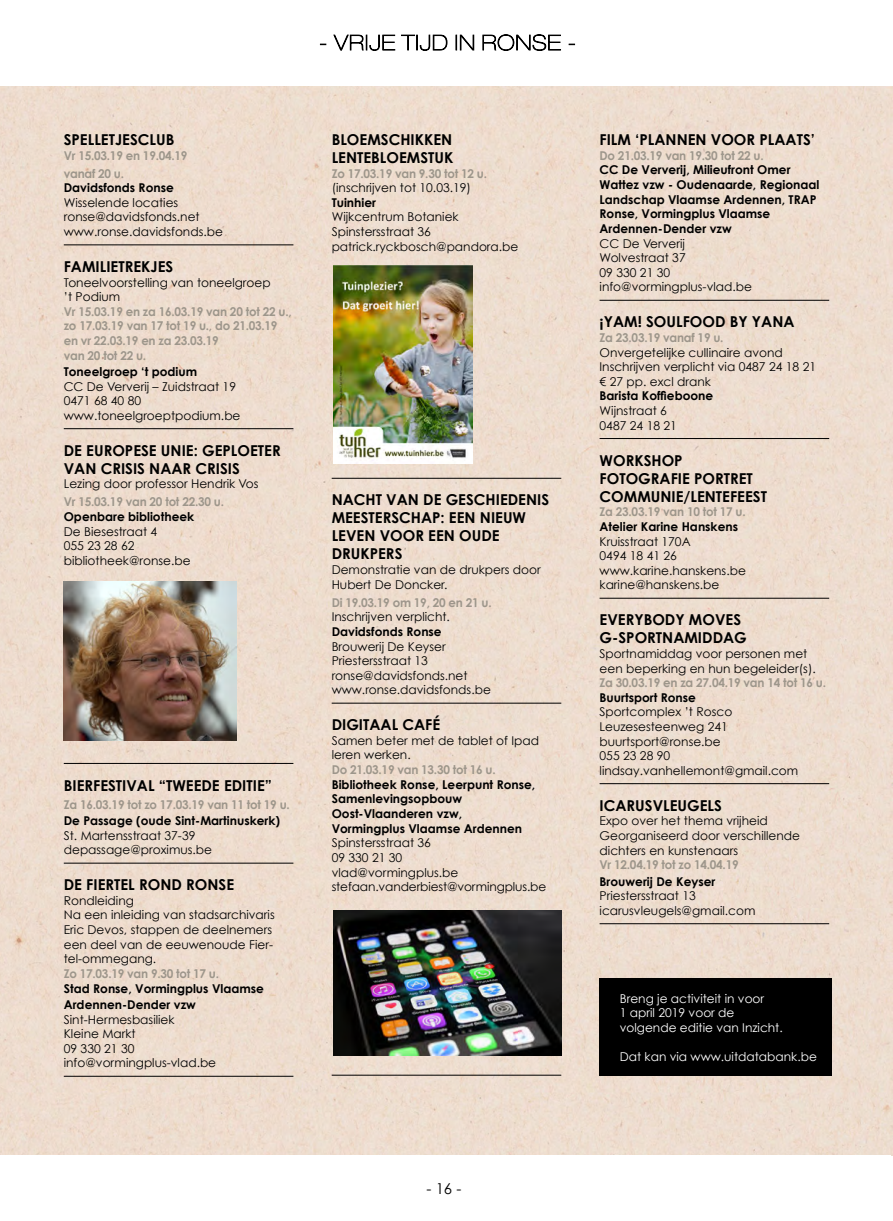
<style>
.page{position:relative;width:893px;height:1221px;background:#fff}
.page>*{position:absolute;margin:0;border:0;box-sizing:border-box;transform-origin:0 0}
.t1{font:700 15px/18px "Century Gothic";color:#000}
.t2{font:15px "Century Gothic";color:#000}
.t3{font:12.15px/14.5px "Century Gothic";color:#000}
.t4{font:700 12.15px/14.7px "Century Gothic";color:#000}
.t5{font:700 12.15px/14.5px "Century Gothic";letter-spacing:-.02em;color:#9d968b}
.t6{font:12.15px/14.5px "Century Gothic";color:#fff}
</style>
<div class="page">
<div style="left:0;top:86px;width:893px;height:1069px;background:#eddcce"></div>
<svg style="left:333px;top:34px;width:115px;height:17px"></svg>
<svg style="left:456px;top:34px;width:18px;height:17px"></svg>
<svg style="left:482px;top:34px;width:79px;height:17px"></svg>
<div style="left:600px;top:977px;width:232px;height:98px;background:#000"></div>
<hr style="left:64px;top:244px;width:229px;height:1px;background:#000">
<hr style="left:64px;top:428px;width:229px;height:1px;background:#000">
<hr style="left:64px;top:763px;width:229px;height:1px;background:#000">
<hr style="left:64px;top:862px;width:229px;height:1px;background:#000">
<hr style="left:64px;top:1075px;width:229px;height:1px;background:#000">
<hr style="left:332px;top:478px;width:229px;height:1px;background:#000">
<hr style="left:332px;top:702px;width:229px;height:1px;background:#000">
<hr style="left:332px;top:1074px;width:229px;height:1px;background:#000">
<hr style="left:600px;top:300px;width:229px;height:1px;background:#000">
<hr style="left:600px;top:438px;width:229px;height:1px;background:#000">
<hr style="left:600px;top:598px;width:229px;height:1px;background:#000">
<hr style="left:600px;top:783px;width:229px;height:1px;background:#000">
<hr style="left:600px;top:923px;width:229px;height:1px;background:#000">
<img style="left:333px;top:910px;width:228px;height:145px">
<img style="left:333px;top:266px;width:140px;height:197px">
<img style="left:64px;top:582px;width:172px;height:158px">
<p class="t1" style="left:64px;top:130px;width:112px">SPELLETJESCLUB</p>
<p class="t5" style="left:64px;top:146px;width:125px;line-height:18px">Vr 15.03.19 en 19.04.19 vanaf 20 u.</p>
<p class="t4" style="left:64px;top:180px;width:112px">Davidsfonds Ronse</p>
<p class="t3" style="left:64px;top:195px;width:161px">Wisselende locaties ronse@davidsfonds.net www.ronse.davidsfonds.be</p>
<p class="t1" style="left:64px;top:257px;width:111px">FAMILIETREKJES</p>
<p class="t3" style="left:64px;top:275px;width:208px">Toneelvoorstelling van toneelgroep ’t Podium</p>
<p class="t5" style="left:64px;top:304px;width:229px">Vr 15.03.19 en za 16.03.19 van 20 tot 22 u., zo 17.03.19 van 17 tot 19 u., do 21.03.19 en vr 22.03.19 en za 23.03.19<br>van 20 tot 22 u.</p>
<p class="t4" style="left:64px;top:364px;width:135px">Toneelgroep ‘t podium</p>
<p class="t3" style="left:64px;top:379px;width:178px">CC De Ververij – Zuidstraat 19<br>0471 68 40 80 www.toneelgroeptpodium.be</p>
<p class="t1" style="left:64px;top:441px;width:218px">DE EUROPESE UNIE: GEPLOETER<br>VAN CRISIS NAAR CRISIS</p>
<p class="t3" style="left:64px;top:476px;width:196px">Lezing door professor Hendrik Vos</p>
<p class="t5" style="left:64px;top:494px;width:162px">Vr 15.03.19 van 20 tot 22.30 u.</p>
<p class="t4" style="left:64px;top:509px;width:132px">Openbare bibliotheek</p>
<p class="t3" style="left:64px;top:524px;width:128px">De Biesestraat 4<br>055 23 28 62 bibliotheek@ronse.be</p>
<p class="t1" style="left:64px;top:775px;width:210px">BIERFESTIVAL “TWEEDE EDITIE”</p>
<p class="t5" style="left:64px;top:796px;width:228px">Za 16.03.19 tot zo 17.03.19 van 11 tot 19 u.</p>
<p class="t4" style="left:64px;top:813px;width:218px">De Passage (oude Sint-Martinuskerk)</p>
<p class="t3" style="left:64px;top:827px;width:150px">St. Martensstraat 37-39 depassage@proximus.be</p>
<p class="t1" style="left:64px;top:875px;width:172px">DE FIERTEL ROND RONSE</p>
<p class="t3" style="left:64px;top:893px;width:212px">Rondleiding<br>Na een inleiding van stadsarchivaris<br>Eric Devos, stappen de deelnemers een deel van de eeuwenoude Fier&shy;tel-ommegang.</p>
<p class="t5" style="left:64px;top:965px;width:157px">Zo 17.03.19 van 9.30 tot 17 u.</p>
<p class="t4" style="left:64px;top:979px;width:202px;line-height:16.5px">Stad Ronse, Vormingplus Vlaamse<br>Ardennen-Dender vzw</p>
<p class="t3" style="left:64px;top:1011px;width:154px">Sint-Hermesbasiliek<br>Kleine Markt<br>09 330 21 30 info@vormingplus-vlad.be</p>
<p class="t1" style="left:332px;top:130px;width:123px">BLOEMSCHIKKEN<br>LENTEBLOEMSTUK</p>
<p class="t5" style="left:332px;top:165px;width:157px">Zo 17.03.19 van 9.30 tot 12 u.</p>
<p class="t3" style="left:332px;top:180px;width:141px">(inschrijven tot 10.03.19)</p>
<p class="t4" style="left:332px;top:195px;width:46px">Tuinhier</p>
<p class="t3" style="left:332px;top:209px;width:188px">Wijkcentrum Botaniek<br>Spinstersstraat 36 patrick.ryckbosch@pandora.be</p>
<p class="t1" style="left:332px;top:490px;width:219px">NACHT VAN DE GESCHIEDENIS<br>MEESTERSCHAP: EEN NIEUW<br>LEVEN VOOR EEN OUDE<br>DRUKPERS</p>
<p class="t3" style="left:332px;top:562px;width:210px">Demonstratie van de drukpers door<br>Hubert De Doncker.</p>
<p class="t5" style="left:332px;top:594px;width:162px">Di 19.03.19 om 19, 20 en 21 u.</p>
<p class="t3" style="left:332px;top:609px;width:120px">Inschrijven verplicht.</p>
<p class="t4" style="left:332px;top:624px;width:112px">Davidsfonds Ronse</p>
<p class="t3" style="left:332px;top:638px;width:161px">Brouwerij De Keyser<br>Priestersstraat 13 ronse@davidsfonds.net www.ronse.davidsfonds.be</p>
<p class="t1" style="left:332px;top:715px;width:110px">DIGITAAL CAFÉ</p>
<p class="t3" style="left:332px;top:733px;width:209px">Samen beter met de tablet of Ipad leren werken.</p>
<p class="t5" style="left:332px;top:762px;width:166px">Do 21.03.19 van 13.30 tot 16 u.</p>
<p class="t4" style="left:332px;top:776px;width:205px">Bibliotheek Ronse, Leerpunt Ronse,<br>Samenlevingsopbouw<br>Oost-Vlaanderen vzw,<br>Vormingplus Vlaamse Ardennen</p>
<p class="t3" style="left:332px;top:835px;width:216px">Spinstersstraat 36<br>09 330 21 30<br>vlad@vormingplus.be stefaan.vanderbiest@vormingplus.be</p>
<p class="t2" style="left:427px;top:1179px;width:36px">- 16 -</p>
<p class="t1" style="left:600px;top:130px;width:217px">FILM ‘PLANNEN VOOR PLAATS’</p>
<p class="t5" style="left:600px;top:147px;width:166px">Do 21.03.19 van 19.30 tot 22 u.</p>
<p class="t4" style="left:600px;top:162px;width:221px">CC De Ververij, Milieufront Omer<br>Wattez vzw - Oudenaarde, Regionaal<br>Landschap Vlaamse Ardennen, TRAP<br>Ronse, Vormingplus Vlaamse<br>Ardennen-Dender vzw</p>
<p class="t3" style="left:600px;top:236px;width:154px">CC De Ververij<br>Wolvestraat 37<br>09 330 21 30 info@vormingplus-vlad.be</p>
<p class="t1" style="left:600px;top:312px;width:196px">¡YAM! SOULFOOD BY YANA</p>
<p class="t5" style="left:600px;top:330px;width:125px">Za 23.03.19 vanaf 19 u.</p>
<p class="t3" style="left:600px;top:345px;width:218px">Onvergetelijke cullinaire avond<br>Inschrijven verplicht via 0487 24 18 21 € 27 pp. excl drank</p>
<p class="t4" style="left:600px;top:388px;width:115px">Barista Koffieboone</p>
<p class="t3" style="left:600px;top:403px;width:79px">Wijnstraat 6<br>0487 24 18 21</p>
<p class="t1" style="left:600px;top:451px;width:169px">WORKSHOP<br>FOTOGRAFIE PORTRET<br>COMMUNIE/LENTEFEEST</p>
<p class="t5" style="left:600px;top:504px;width:148px">Za 23.03.19 van 10 tot 17 u.</p>
<p class="t4" style="left:600px;top:519px;width:140px">Atelier Karine Hanskens</p>
<p class="t3" style="left:600px;top:533px;width:148px">Kruisstraat 170A<br>0494 18 41 26 www.karine.hanskens.be karine@hanskens.be</p>
<p class="t1" style="left:600px;top:610px;width:149px">EVERYBODY MOVES<br>G-SPORTNAMIDDAG</p>
<p class="t3" style="left:600px;top:646px;width:218px">Sportnamiddag voor personen met een beperking en hun begeleider(s).</p>
<p class="t5" style="left:600px;top:675px;width:228px">Za 30.03.19 en za 27.04.19 van 14 tot 16 u.</p>
<p class="t4" style="left:600px;top:689px;width:98px">Buurtsport Ronse</p>
<p class="t3" style="left:600px;top:704px;width:200px">Sportcomplex ’t Rosco<br>Leuzesesteenweg 241 buurtsport@ronse.be<br>055 23 28 90 lindsay.vanhellemont@gmail.com</p>
<p class="t1" style="left:600px;top:796px;width:124px">ICARUSVLEUGELS</p>
<p class="t3" style="left:600px;top:813px;width:202px">Expo over het thema vrijheid<br>Georganiseerd door verschillende dichters en kunstenaars</p>
<p class="t5" style="left:600px;top:857px;width:141px">Vr 12.04.19 tot zo 14.04.19</p>
<p class="t4" style="left:600px;top:873px;width:117px">Brouwerij De Keyser</p>
<p class="t3" style="left:600px;top:888px;width:157px">Priestersstraat 13 icarusvleugels@gmail.com</p>
<p class="t6" style="left:620px;top:990px;width:164px">Breng je activiteit in voor<br>1 april 2019 voor de volgende editie van Inzicht.</p>
<p class="t6" style="left:620px;top:1049px;width:199px">Dat kan via www.uitdatabank.be</p>
</div>
